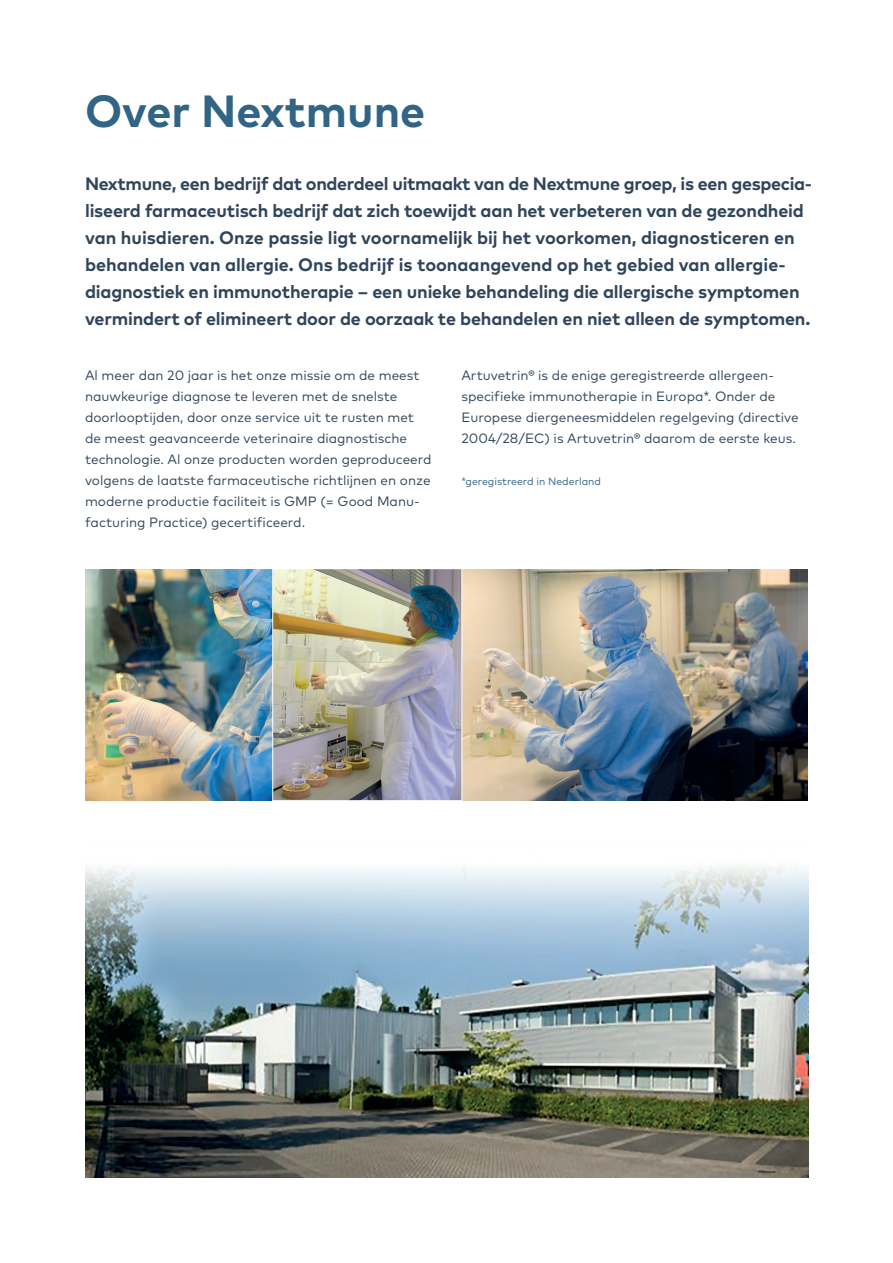
<style>
.page{position:relative;width:893px;height:1263px;background:#fff}
.page>*{position:absolute;margin:0;border:0;box-sizing:border-box;transform-origin:0 0}
.t1{font:700 45px "FF Mark Pro";color:#326485}
.t2{font:700 18px/27px "FF Mark Pro";letter-spacing:-.01em;color:#30455a}
.t3{font:13.5px/21px "FF Mark Pro";color:#30455a}
.t4{font:10.5px "FF Mark Pro";color:#326485}
</style>
<div class="page">
<img style="left:85px;top:569px;width:723px;height:231px">
<img style="left:85px;top:867px;width:723px;height:311px">
<img style="left:272px;top:569px;width:191px;height:232px">
<h1 class="t1" style="left:85px;top:77px;width:342px">Over Nextmune</h1>
<p class="t2" style="left:85px;top:169px;width:729px">Nextmune, een bedrijf dat onderdeel uitmaakt van de Nextmune groep, is een gespecia&shy;liseerd farmaceutisch bedrijf dat zich toewijdt aan het verbeteren van de gezondheid van huisdieren. Onze passie ligt voornamelijk bij het voorkomen, diagnosticeren en behandelen van allergie. Ons bedrijf is toonaangevend op het gebied van allergie&shy;diagnostiek en immunotherapie – een unieke behandeling die allergische symptomen vermindert of elimineert door de oorzaak te behandelen en niet alleen de symptomen.</p>
<p class="t3" style="left:85px;top:364px;width:348px">Al meer dan 20 jaar is het onze missie om de meest nauwkeurige diagnose te leveren met de snelste doorlooptijden, door onze service uit te rusten met de meest geavanceerde veterinaire diagnostische technologie. Al onze producten worden geproduceerd volgens de laatste farmaceutische richtlijnen en onze moderne productie faciliteit is GMP (= Good Manu&shy;facturing Practice) gecertificeerd.</p>
<p class="t3" style="left:461px;top:364px;width:339px">Artuvetrin® is de enige geregistreerde allergeen&shy;specifieke immunotherapie in Europa*. Onder de Europese diergeneesmiddelen regelgeving (directive 2004/28/EC) is Artuvetrin® daarom de eerste keus.</p>
<p class="t4" style="left:461px;top:473px;width:141px">*geregistreerd in Nederland</p>
</div>
